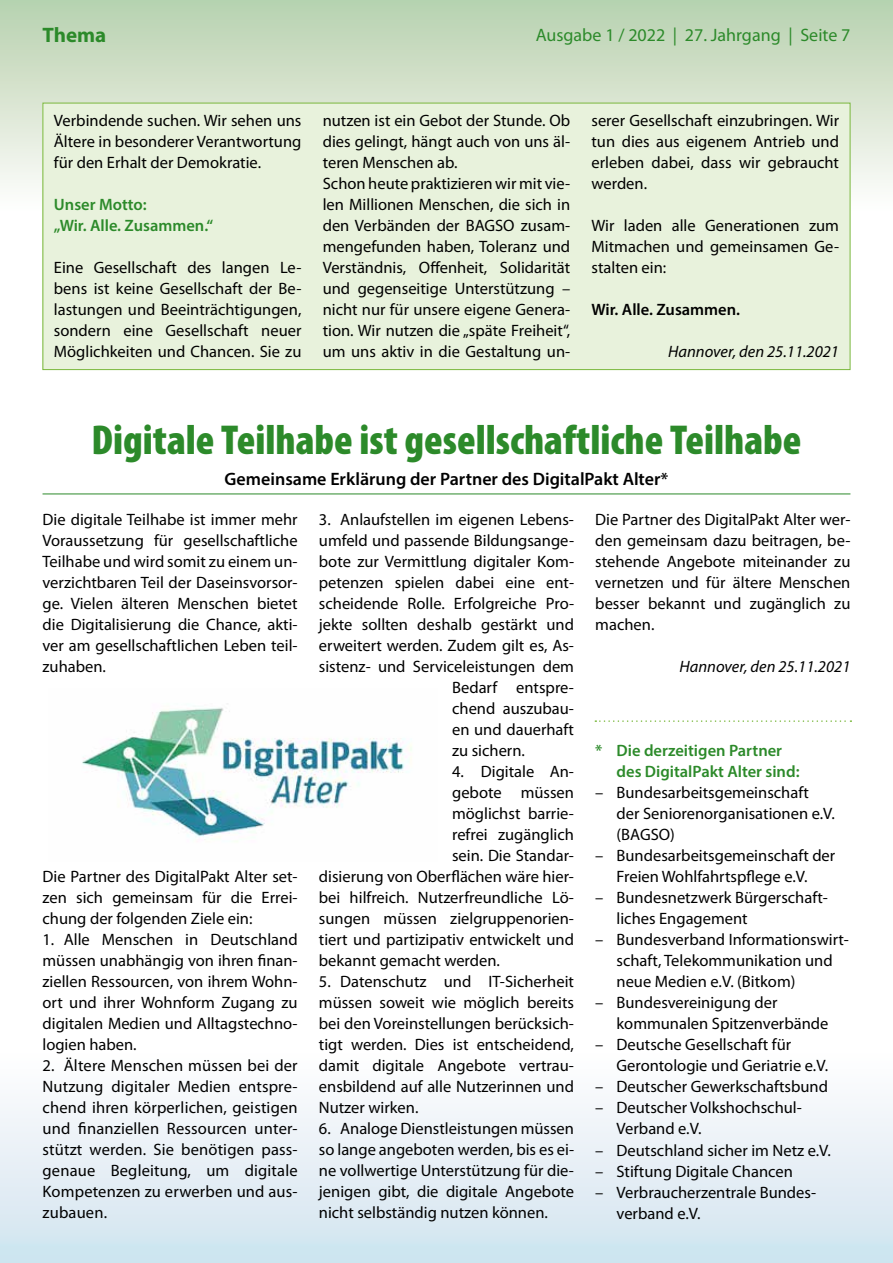
<style>
.page{position:relative;width:893px;height:1263px;background:#fff}
.page>*{position:absolute;margin:0;border:0;box-sizing:border-box;transform-origin:0 0}
.t1{font:900 condensed 42px "Myriad Pro";color:#2c8a2a}
.t2{font:700 21px "Myriad Pro";color:#2c8a2a}
.t3{font:600 18px "Myriad Pro";color:#000}
.t4{font:18px "Myriad Pro";color:#2c8a2a}
.t5{font:16.5px/21px "Myriad Pro";color:#000;text-align:justify}
.t6{font:600 16.5px/21px "Myriad Pro";color:#2c8a2a}
.t7{font:italic 16.5px "Myriad Pro";color:#000}
.t8{font:600 16.5px "Myriad Pro";color:#000}
</style>
<div class="page">
<div style="left:0;top:1050px;width:893px;height:213px;background:linear-gradient(to bottom,#fffeff,#cfe4ef)"></div>
<div style="left:0;top:0;width:893px;height:213px;background:linear-gradient(to bottom,#b7d1ae,#fbfcf7)"></div>
<svg style="left:0;top:1050px;width:1px;height:213px"></svg>
<svg style="left:0;top:0;width:1px;height:213px"></svg>
<hr style="left:43px;top:494px;width:807px;height:1px;background:#2c8a2a">
<div style="left:43px;top:103px;width:807px;height:267px;background:#e8f2dc"></div>
<img style="left:82px;top:703px;width:330px;height:139px">
<svg style="left:595px;top:720px;width:256px;height:2px"></svg>
<p class="t2" style="left:43px;top:21px;width:65px">Thema</p>
<p class="t4" style="left:536px;top:24px;width:316px">Ausgabe 1 / 2022 | 27. Jahrgang | Seite 7</p>
<p class="t5" style="left:54px;top:110px;width:249px">Verbindende suchen. Wir sehen uns Ältere in besonderer Verantwortung für den Erhalt der Demokratie.</p>
<p class="t6" style="left:54px;top:194px;width:161px">Unser Motto:<br>„Wir. Alle. Zusammen.“</p>
<p class="t5" style="left:54px;top:257px;width:249px">Eine Gesellschaft des langen Le&shy;bens ist keine Gesellschaft der Be&shy;lastungen und Beeinträchtigungen, sondern eine Gesellschaft neuer Möglichkeiten und Chancen. Sie zu</p>
<p class="t5" style="left:323px;top:110px;width:249px;text-align:left">nutzen ist ein Gebot der Stunde. Ob dies gelingt, hängt auch von uns äl&shy;teren Menschen ab.<br>Schon heute praktizieren wir mit vie&shy;len Millionen Menschen, die sich in den Verbänden der BAGSO zusam&shy;mengefunden haben, Toleranz und Verständnis, Offenheit, Solidarität und gegenseitige Unterstützung – nicht nur für unsere eigene Genera&shy;tion. Wir nutzen die „späte Freiheit“, um uns aktiv in die Gestaltung un-</p>
<p class="t5" style="left:591px;top:110px;width:249px">serer Gesellschaft einzubringen. Wir tun dies aus eigenem Antrieb und erleben dabei, dass wir gebraucht werden.</p>
<p class="t5" style="left:591px;top:215px;width:249px">Wir laden alle Generationen zum Mitmachen und gemeinsamen Ge&shy;stalten ein:</p>
<p class="t8" style="left:591px;top:299px;width:150px">Wir. Alle. Zusammen.</p>
<p class="t7" style="left:668px;top:341px;width:172px">Hannover, den 25.11.2021</p>
<h1 class="t1" style="left:91px;top:413px;width:712px">Digitale Teilhabe ist gesellschaftliche Teilhabe</h1>
<p class="t3" style="left:225px;top:468px;width:445px">Gemeinsame Erklärung der Partner des DigitalPakt Alter*</p>
<p class="t5" style="left:43px;top:509px;width:257px">Die digitale Teilhabe ist immer mehr Voraussetzung für gesellschaftliche Teilhabe und wird somit zu einem un&shy;verzichtbaren Teil der Daseinsvorsor&shy;ge. Vielen älteren Menschen bietet die Digitalisierung die Chance, akti&shy;ver am gesellschaftlichen Leben teil&shy;zuhaben.</p>
<p class="t5" style="left:319px;top:509px;width:257px">3. Anlaufstellen im eigenen Lebens-</p>
<p class="t5" style="left:319px;top:530px;width:257px">umfeld und passende Bildungsange-</p>
<p class="t5" style="left:319px;top:551px;width:257px">bote zur Vermittlung digitaler Kom-</p>
<p class="t5" style="left:319px;top:572px;width:257px">petenzen spielen dabei eine ent-</p>
<p class="t5" style="left:319px;top:593px;width:257px">scheidende Rolle. Erfolgreiche Pro-</p>
<p class="t5" style="left:319px;top:614px;width:257px">jekte sollten deshalb gestärkt und</p>
<p class="t5" style="left:319px;top:635px;width:257px">erweitert werden. Zudem gilt es, As-</p>
<p class="t5" style="left:319px;top:656px;width:257px">sistenz- und Serviceleistungen dem</p>
<p class="t5" style="left:452px;top:677px;width:123px">Bedarf entspre-</p>
<p class="t5" style="left:452px;top:698px;width:123px">chend auszubau-</p>
<p class="t5" style="left:452px;top:719px;width:123px">en und dauerhaft</p>
<p class="t5" style="left:452px;top:740px;width:74px">zu sichern.</p>
<p class="t5" style="left:452px;top:761px;width:123px">4. Digitale An-</p>
<p class="t5" style="left:452px;top:782px;width:123px">gebote müssen</p>
<p class="t5" style="left:452px;top:803px;width:123px">möglichst barrie-</p>
<p class="t5" style="left:452px;top:824px;width:123px">refrei zugänglich</p>
<p class="t5" style="left:452px;top:845px;width:123px">sein. Die Standar-</p>
<p class="t5" style="left:319px;top:866px;width:257px">disierung von Oberflächen wäre hier-</p>
<p class="t5" style="left:319px;top:887px;width:257px">bei hilfreich. Nutzerfreundliche Lö-</p>
<p class="t5" style="left:319px;top:908px;width:257px">sungen müssen zielgruppenorien-</p>
<p class="t5" style="left:319px;top:929px;width:257px">tiert und partizipativ entwickelt und</p>
<p class="t5" style="left:319px;top:950px;width:183px">bekannt gemacht werden.</p>
<p class="t5" style="left:319px;top:971px;width:257px">5. Datenschutz und IT-Sicherheit müssen soweit wie möglich bereits bei den Voreinstellungen berücksich&shy;tigt werden. Dies ist entscheidend, damit digitale Angebote vertrau&shy;ensbildend auf alle Nutzerinnen und Nutzer wirken.</p>
<p class="t5" style="left:319px;top:1118px;width:257px">6. Analoge Dienstleistungen müssen so lange angeboten werden, bis es ei&shy;ne vollwertige Unterstützung für die&shy;jenigen gibt, die digitale Angebote nicht selbständig nutzen können.</p>
<p class="t5" style="left:595px;top:509px;width:257px">Die Partner des DigitalPakt Alter wer&shy;den gemeinsam dazu beitragen, be&shy;stehende Angebote miteinander zu vernetzen und für ältere Menschen besser bekannt und zugänglich zu machen.</p>
<p class="t7" style="left:679px;top:657px;width:172px">Hannover, den 25.11.2021</p>
<p class="t6" style="left:617px;top:740px;width:184px;text-indent:-21px">* Die derzeitigen Partner des DigitalPakt Alter sind:</p>
<p class="t5" style="left:617px;top:782px;width:220px;text-align:left;text-indent:-21px">– Bundesarbeitsgemeinschaft der Seniorenorganisationen e.V. (BAGSO)</p>
<p class="t5" style="left:595px;top:845px;width:241px;text-align:center">– Bundesarbeitsgemeinschaft der<br>Freien Wohlfahrtspflege e.V.</p>
<p class="t5" style="left:617px;top:887px;width:212px;text-indent:-21px">– Bundesnetzwerk Bürgerschaft&shy;liches Engagement</p>
<p class="t5" style="left:617px;top:929px;width:234px;text-align:left;text-indent:-21px">– Bundesverband Informationswirt&shy;schaft, Telekommunikation und neue Medien e.V. (Bitkom)</p>
<p class="t5" style="left:617px;top:992px;width:213px;text-indent:-21px">– Bundesvereinigung der kommunalen Spitzenverbände</p>
<p class="t5" style="left:617px;top:1034px;width:213px;text-indent:-21px">– Deutsche Gesellschaft für<br>Gerontologie und Geriatrie e.V.</p>
<p class="t5" style="left:595px;top:1076px;width:234px">– Deutscher Gewerkschaftsbund</p>
<p class="t5" style="left:617px;top:1097px;width:187px;text-indent:-21px">– Deutscher Volkshochschul-<br>Verband e.V.</p>
<p class="t5" style="left:595px;top:1139px;width:237px">– Deutschland sicher im Netz e.V.</p>
<p class="t5" style="left:595px;top:1160px;width:199px">– Stiftung Digitale Chancen</p>
<p class="t5" style="left:617px;top:1181px;width:200px;text-indent:-21px">– Verbraucherzentrale Bundes&shy;verband e.V.</p>
<p class="t5" style="left:43px;top:866px;width:257px">Die Partner des DigitalPakt Alter set&shy;zen sich gemeinsam für die Errei&shy;chung der folgenden Ziele ein:</p>
<p class="t5" style="left:43px;top:929px;width:257px">1. Alle Menschen in Deutschland müssen unabhängig von ihren finan&shy;ziellen Ressourcen, von ihrem Wohn&shy;ort und ihrer Wohnform Zugang zu digitalen Medien und Alltagstechno&shy;logien haben.</p>
<p class="t5" style="left:43px;top:1055px;width:257px">2. Ältere Menschen müssen bei der Nutzung digitaler Medien entspre&shy;chend ihren körperlichen, geistigen und finanziellen Ressourcen unter&shy;stützt werden. Sie benötigen pass&shy;genaue Begleitung, um digitale Kompetenzen zu erwerben und aus&shy;zubauen.</p>
</div>
